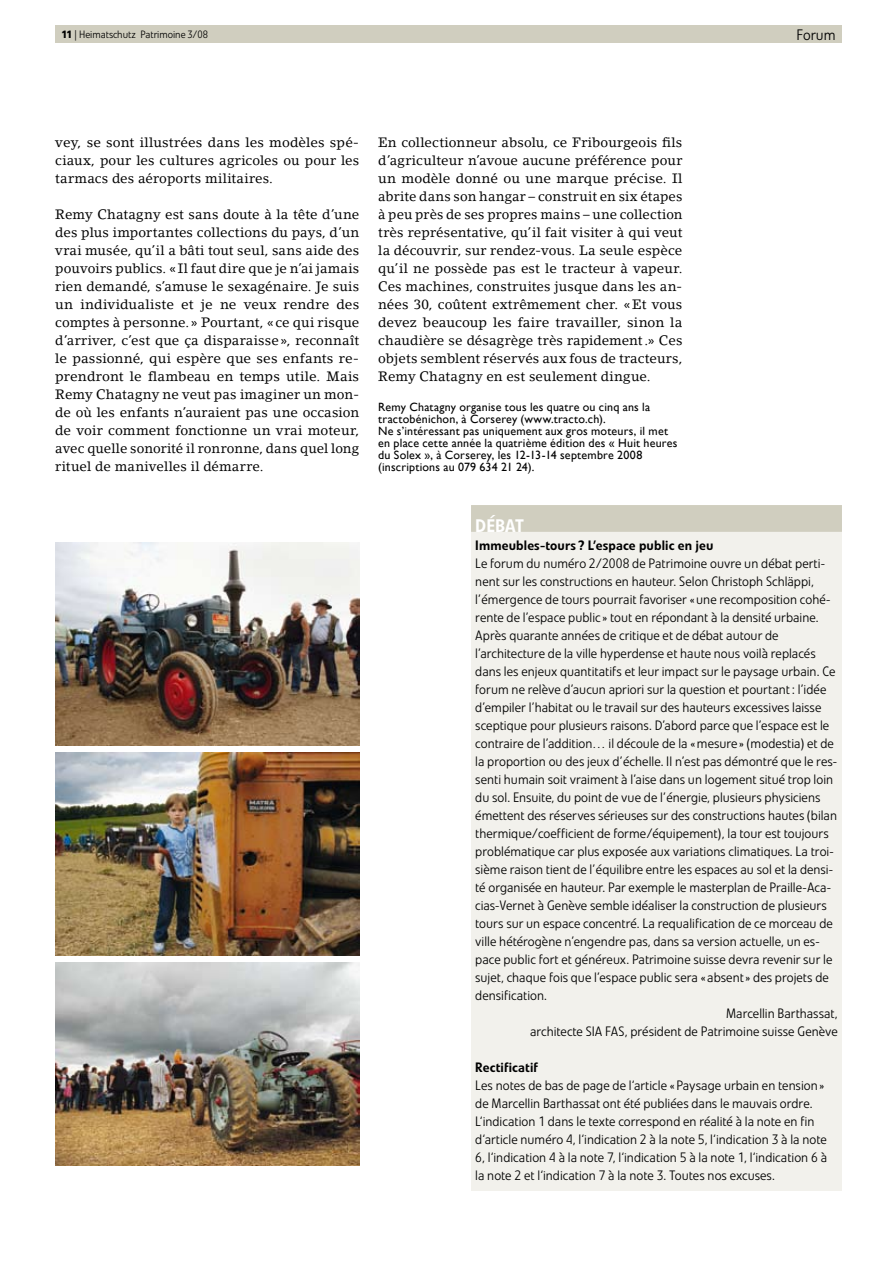
<style>
.page{position:relative;width:893px;height:1263px;background:#fff}
.page>*{position:absolute;margin:0;border:0;box-sizing:border-box;transform-origin:0 0}
.t1{font:500 18px "Evo BQ";letter-spacing:-.005em;color:#fff}
.t2{font:300 15px "Evo BQ";letter-spacing:.005em;color:#000}
.t3{font:300 13.5px/18px "Evo BQ";letter-spacing:.005em;color:#000}
.t4{font:13.5px/18px "Lino Letter Std";letter-spacing:.005em;color:#000;text-align:justify}
.t5{font:500 13.5px "Evo BQ";letter-spacing:.01em;color:#000}
.t6{font:12px/12px "Gill Sans";letter-spacing:.02em;color:#000}
.t7{font:300 10.5px "Evo BQ";color:#000}
.s1{font-weight:700}
</style>
<div class="page">
<div style="left:55px;top:26px;width:787px;height:17px;background:#d0cebf"></div>
<img style="left:55px;top:543px;width:304px;height:202px">
<img style="left:55px;top:753px;width:304px;height:202px">
<img style="left:56px;top:962px;width:304px;height:203px">
<div style="left:471px;top:518px;width:371px;height:673px;background:#f2f1ec"></div>
<div style="left:471px;top:505px;width:371px;height:27px;background:#d0cebf"></div>
<p class="t7" style="left:62px;top:28px;width:148px"><span class="s1">11</span> | Heimatschutz Patrimoine 3/08</p>
<p class="t2" style="left:796px;top:26px;width:41px">Forum</p>
<p class="t4" style="left:55px;top:133px;width:306px">vey, se sont illustrées dans les modèles spé&shy;ciaux, pour les cultures agricoles ou pour les tarmacs des aéroports militaires.</p>
<p class="t4" style="left:55px;top:205px;width:306px">Remy Chatagny est sans doute à la tête d’une des plus importantes collections du pays, d’un vrai musée, qu’il a bâti tout seul, sans aide des pouvoirs publics. «Il faut dire que je n’ai jamais rien demandé, s’amuse le sexagénaire. Je suis un individualiste et je ne veux rendre des comptes à personne.» Pourtant, «ce qui risque d’arriver, c’est que ça disparaisse», reconnaît le passionné, qui espère que ses enfants re&shy;prendront le flambeau en temps utile. Mais Remy Chatagny ne veut pas imaginer un mon&shy;de où les enfants n’auraient pas une occasion de voir comment fonctionne un vrai moteur, avec quelle sonorité il ronronne, dans quel long rituel de manivelles il démarre.</p>
<p class="t4" style="left:378px;top:133px;width:306px">En collectionneur absolu, ce Fribourgeois fils d’agriculteur n’avoue aucune préférence pour un modèle donné ou une marque précise. Il abrite dans son hangar – construit en six étapes à peu près de ses propres mains – une collection très représentative, qu’il fait visiter à qui veut la découvrir, sur rendez-vous. La seule espèce qu’il ne possède pas est le tracteur à vapeur.<br>Ces machines, construites jusque dans les an&shy;nées 30, coûtent extrêmement cher. «Et vous devez beaucoup les faire travailler, sinon la chaudière se désagrège très rapidement.» Ces objets semblent réservés aux fous de tracteurs, Remy Chatagny en est seulement dingue.</p>
<p class="t6" style="left:378px;top:400px;width:301px">Remy Chatagny organise tous les quatre ou cinq ans la tractobénichon, à Corserey (www.tracto.ch).<br>Ne s’intéressant pas uniquement aux gros moteurs, il met en place cette année la quatrième édition des « Huit heures du Solex », à Corserey, les 12-13-14 septembre 2008 (inscriptions au 079 634 21 24).</p>
<h1 class="t1" style="left:475px;top:515px;width:50px">débat</h1>
<p class="t5" style="left:475px;top:537px;width:240px">Immeubles-tours? L’espace public en jeu</p>
<p class="t3" style="left:475px;top:554px;width:351px">Le forum du numéro 2/2008 de Patrimoine ouvre un débat perti-</p>
<p class="t3" style="left:475px;top:572px;width:340px">nent sur les constructions en hauteur. Selon Christoph Schläppi,</p>
<p class="t3" style="left:475px;top:590px;width:357px">l’émergence de tours pourrait favoriser «une recomposition cohé-</p>
<p class="t3" style="left:475px;top:608px;width:345px">rente de l’espace public » tout en répondant à la densité urbaine.</p>
<p class="t3" style="left:475px;top:626px;width:305px">Après quarante années de critique et de débat autour de</p>
<p class="t3" style="left:475px;top:644px;width:342px">l’architecture de la ville hyperdense et haute nous voilà replacés</p>
<p class="t3" style="left:475px;top:662px;width:362px">dans les enjeux quantitatifs et leur impact sur le paysage urbain. Ce</p>
<p class="t3" style="left:475px;top:680px;width:353px">forum ne relève d’aucun apriori sur la question et pourtant: l’idée</p>
<p class="t3" style="left:475px;top:698px;width:348px">d’empiler l’habitat ou le travail sur des hauteurs excessives laisse</p>
<p class="t3" style="left:475px;top:716px;width:355px">sceptique pour plusieurs raisons. D’abord parce que l’espace est le</p>
<p class="t3" style="left:475px;top:734px;width:360px">contraire de l’addition… il découle de la «mesure » (modestia) et de</p>
<p class="t3" style="left:475px;top:752px;width:363px">la proportion ou des jeux d’échelle. Il n’est pas démontré que le res-</p>
<p class="t3" style="left:475px;top:770px;width:359px">senti humain soit vraiment à l’aise dans un logement situé trop loin</p>
<p class="t3" style="left:475px;top:788px;width:347px">du sol. Ensuite, du point de vue de l’énergie, plusieurs physiciens</p>
<p class="t3" style="left:475px;top:806px;width:363px">émettent des réserves sérieuses sur des constructions hautes (bilan</p>
<p class="t3" style="left:475px;top:824px;width:355px">thermique/coefficient de forme/équipement), la tour est toujours</p>
<p class="t3" style="left:475px;top:842px;width:360px">problématique car plus exposée aux variations climatiques. La troi-</p>
<p class="t3" style="left:475px;top:860px;width:359px">sième raison tient de l’équilibre entre les espaces au sol et la densi-</p>
<p class="t3" style="left:475px;top:878px;width:357px">té organisée en hauteur. Par exemple le masterplan de Praille-Aca-</p>
<p class="t3" style="left:475px;top:896px;width:353px">cias-Vernet à Genève semble idéaliser la construction de plusieurs</p>
<p class="t3" style="left:475px;top:914px;width:359px">tours sur un espace concentré. La requalification de ce morceau de</p>
<p class="t3" style="left:475px;top:932px;width:346px">ville hétérogène n’engendre pas, dans sa version actuelle, un es-</p>
<p class="t3" style="left:475px;top:950px;width:359px">pace public fort et généreux. Patrimoine suisse devra revenir sur le</p>
<p class="t3" style="left:475px;top:968px;width:355px">sujet, chaque fois que l’espace public sera « absent» des projets de</p>
<p class="t3" style="left:475px;top:986px;width:73px">densification.</p>
<p class="t3" style="left:726px;top:1004px;width:113px">Marcellin Barthassat,</p>
<p class="t3" style="left:530px;top:1022px;width:309px">architecte SIA FAS, président de Patrimoine suisse Genève</p>
<p class="t5" style="left:475px;top:1059px;width:64px">Rectificatif</p>
<p class="t3" style="left:475px;top:1076px;width:353px">Les notes de bas de page de l‘article « Paysage urbain en tension» de Marcellin Barthassat ont été publiées dans le mauvais ordre.<br>L‘indication 1 dans le texte correspond en réalité à la note en fin d‘article numéro 4, l‘indication 2 à la note 5, l‘indication 3 à la note 6, l‘indication 4 à la note 7, l‘indication 5 à la note 1, l‘indication 6 à la note 2 et l‘indication 7 à la note 3. Toutes nos excuses.</p>
</div>
